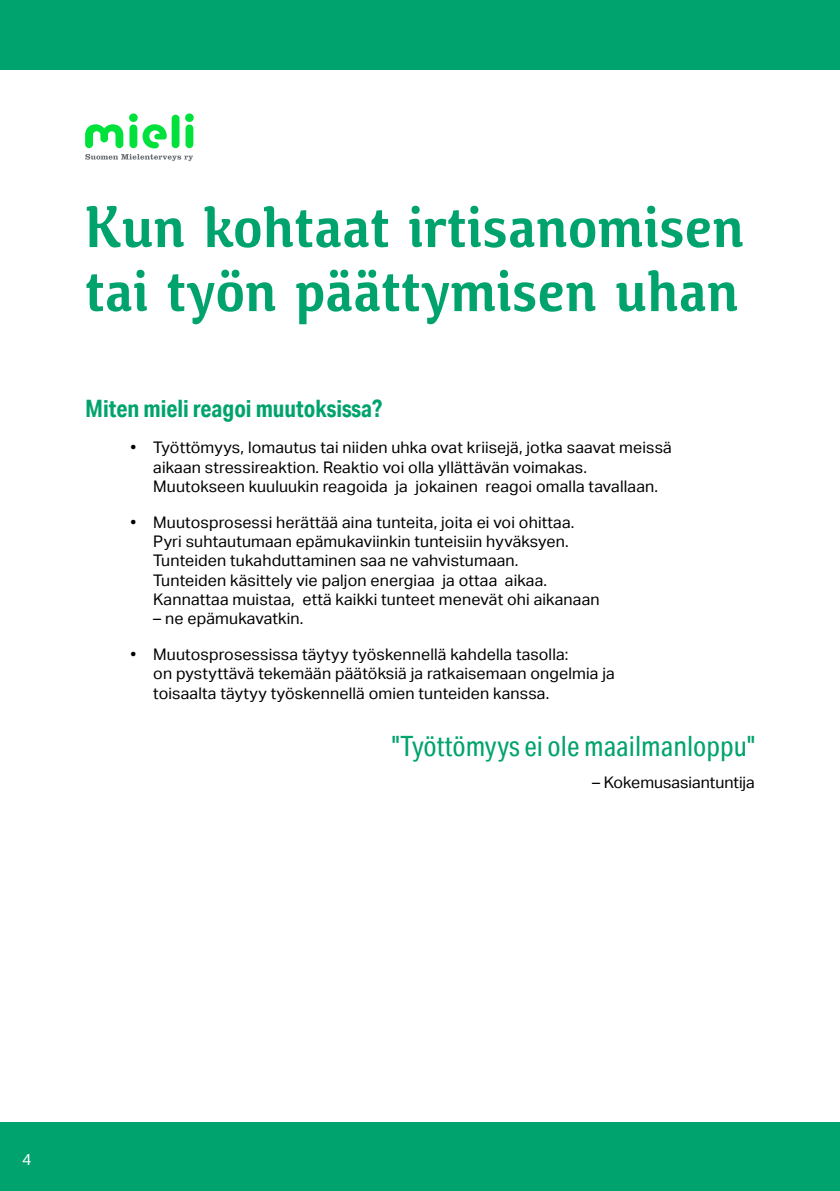
<style>
.page{position:relative;width:840px;height:1191px;background:#fff}
.page>*{position:absolute;margin:0;border:0;box-sizing:border-box;transform-origin:0 0}
.t1{font:600 60px/64px "Calendula";color:#00a36d}
.t2{font:28px "Aktiv Grotesk Cd";color:#00a36d}
.t3{font:700 24px "Aktiv Grotesk Cd";color:#00a36d}
.t4{font:16px/19.2px "Aktiv Grotesk";letter-spacing:.01em;color:#000}
.t5{font:16px "Aktiv Grotesk";color:#fff}
</style>
<div class="page">
<div style="left:0;top:0;width:839px;height:69px;background:#00a36d"></div>
<div style="left:0;top:1123px;width:839px;height:68px;background:#00a36d"></div>
<div style="left:171px;top:115px;width:8px;height:33px;background:#00e13c;border-radius:4px"></div>
<svg style="left:142px;top:124px;width:25px;height:24px"></svg>
<div style="left:129px;top:124px;width:8px;height:24px;background:#00e13c;border-radius:4px"></div>
<div style="left:129px;top:113px;width:9px;height:9px;background:#00e13c;border-radius:50%"></div>
<div style="left:185px;top:124px;width:8px;height:24px;background:#00e13c;border-radius:4px"></div>
<div style="left:185px;top:113px;width:9px;height:9px;background:#00e13c;border-radius:50%"></div>
<svg style="left:85px;top:124px;width:38px;height:24px"></svg>
<svg style="left:85px;top:154px;width:108px;height:7px"></svg>
<h1 class="t1" style="left:85px;top:196px;width:660px">Kun kohtaat irtisanomisen tai työn päättymisen uhan</h1>
<h3 class="t3" style="left:85px;top:394px;width:298px">Miten mieli reagoi muutoksissa?</h3>
<p class="t4" style="left:153px;top:438px;width:520px;text-indent:-23px">• Työttömyys, lomautus tai niiden uhka ovat kriisejä, jotka saavat meissä aikaan stressireaktion. Reaktio voi olla yllättävän voimakas.<br>Muutokseen kuuluukin reagoida ja jokainen reagoi omalla tavallaan.</p>
<p class="t4" style="left:153px;top:513px;width:447px;text-indent:-23px">• Muutosprosessi herättää aina tunteita, joita ei voi ohittaa.<br>Pyri suhtautumaan epämukaviinkin tunteisiin hyväksyen.<br>Tunteiden tukahduttaminen saa ne vahvistumaan.<br>Tunteiden käsittely vie paljon energiaa ja ottaa aikaa.<br>Kannattaa muistaa, että kaikki tunteet menevät ohi aikanaan</p>
<p class="t4" style="left:153px;top:609px;width:152px">– ne epämukavatkin.</p>
<p class="t4" style="left:153px;top:645px;width:463px;text-indent:-23px">• Muutosprosessissa täytyy työskennellä kahdella tasolla:<br>on pystyttävä tekemään päätöksiä ja ratkaisemaan ongelmia ja toisaalta täytyy työskennellä omien tunteiden kanssa.</p>
<h2 class="t2" style="left:391px;top:730px;width:364px">"Työttömyys ei ole maailmanloppu"</h2>
<p class="t4" style="left:592px;top:772px;width:164px">– Kokemusasiantuntija</p>
<p class="t5" style="left:22px;top:1150px;width:11px">4</p>
</div>
